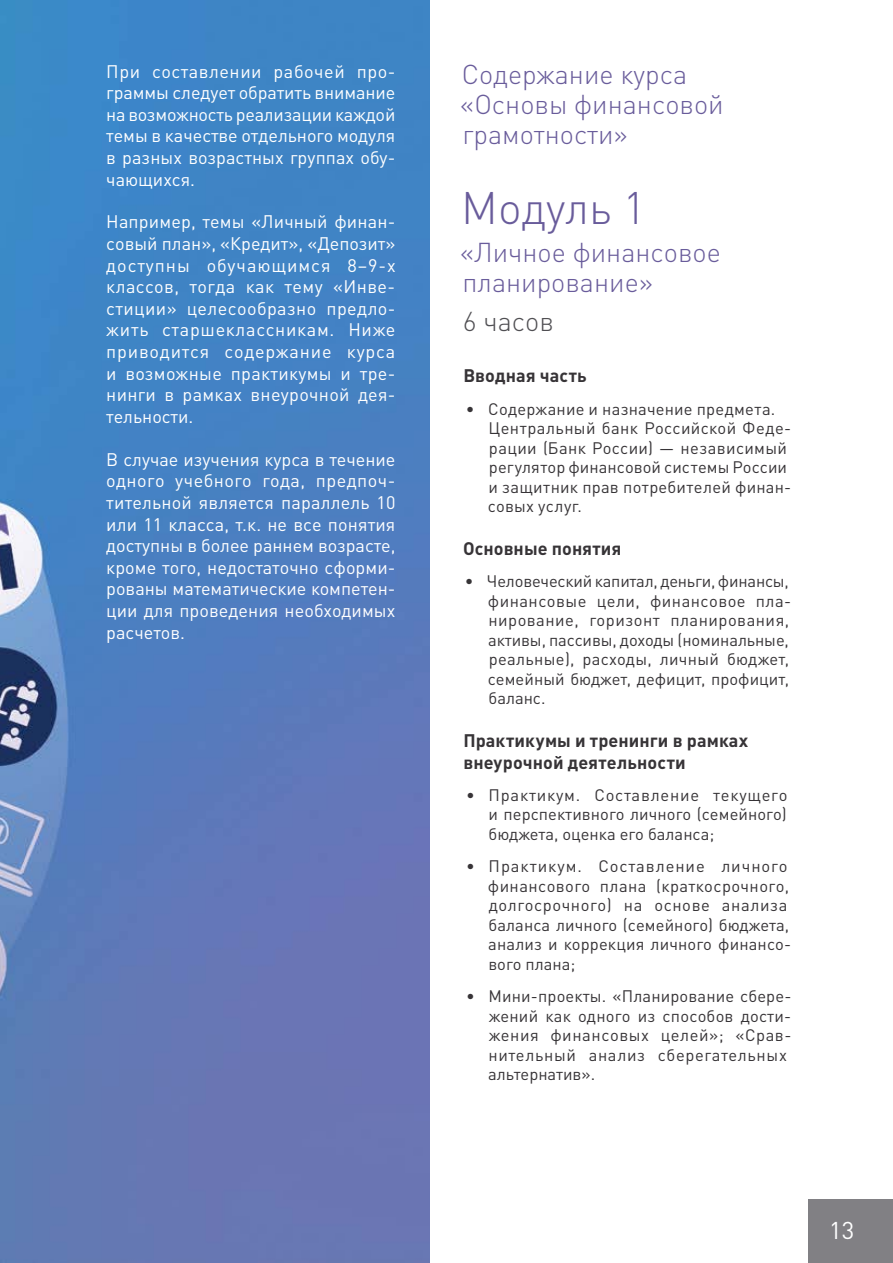
<style>
.page{position:relative;width:893px;height:1263px;background:#fff}
.page>*{position:absolute;margin:0;border:0;box-sizing:border-box;transform-origin:0 0}
.t1{font:300 45px "DIN Pro";color:#695c9b}
.t2{font:300 27px/30px "DIN Pro";color:#695c9b}
.t3{font:300 27px "DIN Pro";color:#504f53}
.t4{font:24px "DIN Pro";color:#fff}
.t5{font:18px/21.6px "DIN Pro";letter-spacing:.005em;color:#fff;text-align:justify}
.t6{font:700 18px/21.6px "DIN Pro";letter-spacing:.005em;color:#373437}
.t7{font:16.5px/19.5px "DIN Pro";letter-spacing:.015em;color:#373437}
</style>
<div class="page">
<div style="left:808px;top:1199px;width:85px;height:64px;background:#818084"></div>
<img style="left:0;top:0;width:429px;height:1263px">
<p class="t5" style="left:106px;top:59px;width:291px">При составлении рабочей про&shy;граммы следует обратить внимание на возможность реализации каждой темы в качестве отдельного модуля в разных возрастных группах обу&shy;чающихся.</p>
<p class="t5" style="left:106px;top:210px;width:291px">Например, темы «Личный финан&shy;совый план», «Кредит», «Депозит» доступны обучающимся 8–9-х классов, тогда как тему «И нве&shy;стиции» целесообразно предло&shy;жить старшеклассникам. Н иже приводится содержание курса и возможные практикумы и тре&shy;нинги в рамках внеурочной дея&shy;тельности.</p>
<p class="t5" style="left:106px;top:448px;width:291px">В случае изучения курса в течение одного учебного года, предпоч&shy;тительной является параллель 10 или 11 класса, т.к. не все понятия доступны в более раннем возрасте, кроме того, недостаточно сформи&shy;рованы математические компетен&shy;ции для проведения необходимых расчетов.</p>
<h2 class="t2" style="left:460px;top:59px;width:265px">Содержание курса «Основы финансовой грамотности»</h2>
<h1 class="t1" style="left:461px;top:177px;width:186px">Модуль 1</h1>
<h2 class="t2" style="left:460px;top:237px;width:262px">«Личное финансовое планирование»</h2>
<h2 class="t3" style="left:463px;top:303px;width:93px">6 часов</h2>
<p class="t6" style="left:463px;top:364px;width:125px">Вводная часть</p>
<p class="t7" style="left:488px;top:398px;width:305px;text-indent:-22px">• Содержание и назначение предмета.<br>Центральный банк Российской Феде&shy;рации (Банк России) — независимый регулятор финансовой системы России и защитник прав потребителей финан&shy;совых услуг.</p>
<p class="t6" style="left:463px;top:537px;width:160px">Основные понятия</p>
<p class="t7" style="left:488px;top:571px;width:305px;text-indent:-23px">• Человеческий капитал, деньги, финансы, финансовые цели, финансовое пла&shy;нирование, горизонт планирования, активы, пассивы, доходы (номинальные, реальные), расходы, личный бюджет, семейный бюджет, дефицит, профицит, баланс.</p>
<p class="t6" style="left:463px;top:729px;width:286px">Практикумы и тренинги в рамках внеурочной деятельности</p>
<p class="t7" style="left:488px;top:784px;width:301px;text-align:justify;text-indent:-22px">• Практикум. Составление текущего и перспективного личного (семейного) бюджета, оценка его баланса;</p>
<p class="t7" style="left:488px;top:856px;width:305px;text-indent:-22px">• Практикум. Составление личного финансового плана (краткосрочного, долгосрочного) на основе анализа баланса личного (семейного) бюджета, анализ и коррекция личного финансо&shy;вого плана;</p>
<p class="t7" style="left:488px;top:986px;width:305px;text-indent:-22px">• Мини-проекты. «Планирование сбере&shy;жений как одного из способов дости&shy;жения финансовых целей»; «Срав&shy;нительный анализ сберегательных альтернатив».</p>
<h3 class="t4" style="left:829px;top:1214px;width:27px">13</h3>
</div>
